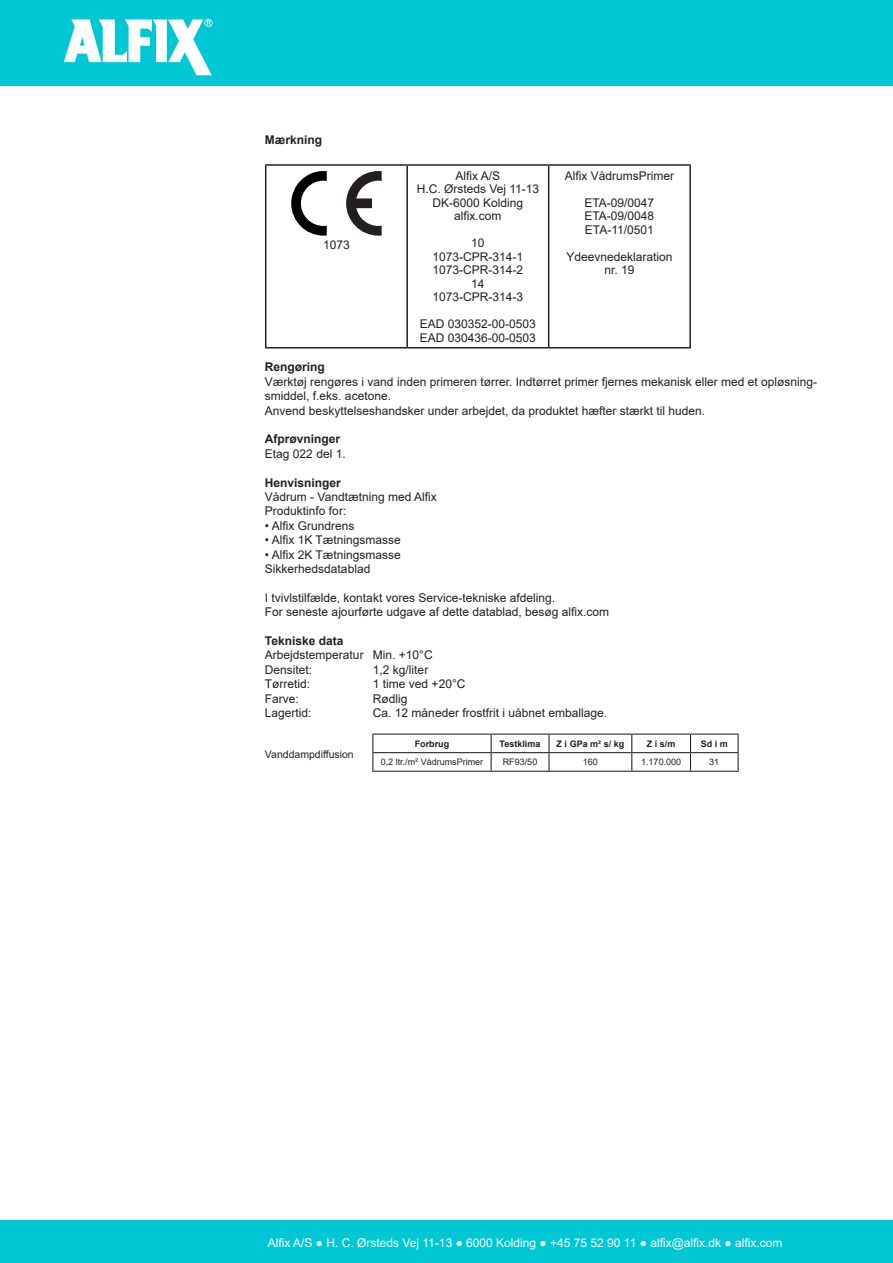
<style>
.page{position:relative;width:893px;height:1263px;background:#fff}
.page>*{position:absolute;margin:0;border:0;box-sizing:border-box;transform-origin:0 0}
.Brødtekst{font:12px/13.5px "Arial";color:#231f20;text-align:center}
.t1{font:12px "Arial";color:#fff}
.Brødtekst-2{font:700 12px "Arial";color:#231f20}
.Brødtekst-3{font:10.5px "Arial";color:#231f20}
.t2{font:9px "Arial";color:#231f20}
.t3{font:700 9px "Arial";color:#231f20}
</style>
<div class="page">
<div style="left:0;top:0;width:893px;height:85px;background:#00c7d3"></div>
<div style="left:0;top:1220px;width:893px;height:43px;background:#00c7d3"></div>
<svg style="left:64px;top:19px;width:149px;height:56px"></svg>
<hr style="left:265px;top:164px;width:142px;height:2px;background:#231f20">
<hr style="left:265px;top:166px;width:1px;height:181px;background:#231f20">
<hr style="left:407px;top:164px;width:142px;height:2px;background:#231f20">
<hr style="left:406px;top:166px;width:2px;height:181px;background:#231f20">
<hr style="left:549px;top:164px;width:142px;height:2px;background:#231f20">
<hr style="left:548px;top:166px;width:1px;height:181px;background:#231f20">
<hr style="left:689px;top:166px;width:2px;height:181px;background:#231f20">
<hr style="left:265px;top:347px;width:142px;height:1px;background:#231f20">
<hr style="left:407px;top:347px;width:142px;height:1px;background:#231f20">
<hr style="left:549px;top:347px;width:142px;height:1px;background:#231f20">
<svg style="left:291px;top:171px;width:36px;height:65px"></svg>
<svg style="left:346px;top:171px;width:36px;height:65px"></svg>
<hr style="left:372px;top:733px;width:119px;height:2px;background:#231f20">
<hr style="left:491px;top:733px;width:58px;height:2px;background:#231f20">
<hr style="left:549px;top:733px;width:83px;height:2px;background:#231f20">
<hr style="left:632px;top:733px;width:58px;height:2px;background:#231f20">
<hr style="left:690px;top:733px;width:49px;height:2px;background:#231f20">
<hr style="left:372px;top:752px;width:119px;height:1px;background:#231f20">
<svg style="left:372px;top:735px;width:1px;height:36px"></svg>
<hr style="left:491px;top:752px;width:58px;height:1px;background:#231f20">
<svg style="left:491px;top:735px;width:1px;height:36px"></svg>
<hr style="left:549px;top:752px;width:83px;height:1px;background:#231f20">
<svg style="left:548px;top:735px;width:1px;height:36px"></svg>
<hr style="left:632px;top:752px;width:58px;height:1px;background:#231f20">
<svg style="left:631px;top:735px;width:1px;height:36px"></svg>
<hr style="left:690px;top:752px;width:49px;height:1px;background:#231f20">
<svg style="left:690px;top:735px;width:1px;height:36px"></svg>
<svg style="left:738px;top:735px;width:1px;height:36px"></svg>
<hr style="left:372px;top:771px;width:119px;height:1px;background:#231f20">
<hr style="left:491px;top:771px;width:58px;height:1px;background:#231f20">
<hr style="left:549px;top:771px;width:83px;height:1px;background:#231f20">
<hr style="left:632px;top:771px;width:58px;height:1px;background:#231f20">
<hr style="left:690px;top:771px;width:49px;height:1px;background:#231f20">
<p class="Brødtekst-2" style="left:265px;top:131px;width:59px">Mærkning</p>
<p class="Brødtekst" style="left:323px;top:238px;width:28px">1073</p>
<p class="Brødtekst" style="left:456px;top:169px;width:46px">Alfix A/S</p>
<p class="Brødtekst" style="left:417px;top:182px;width:124px">H.C. Ørsteds Vej 11-13</p>
<p class="Brødtekst" style="left:433px;top:196px;width:92px">DK-6000 Kolding</p>
<p class="Brødtekst" style="left:454px;top:209px;width:49px">alfix.com</p>
<p class="Brødtekst" style="left:471px;top:236px;width:15px">10</p>
<p class="Brødtekst" style="left:433px;top:250px;width:92px">1073-CPR-314-1</p>
<p class="Brødtekst" style="left:433px;top:263px;width:92px">1073-CPR-314-2</p>
<p class="Brødtekst" style="left:471px;top:277px;width:15px">14</p>
<p class="Brødtekst" style="left:433px;top:290px;width:92px">1073-CPR-314-3</p>
<p class="Brødtekst" style="left:420px;top:317px;width:118px">EAD 030352-00-0503</p>
<p class="Brødtekst" style="left:420px;top:331px;width:118px">EAD 030436-00-0503</p>
<p class="Brødtekst" style="left:565px;top:169px;width:111px">Alfix VådrumsPrimer</p>
<p class="Brødtekst" style="left:584px;top:196px;width:71px">ETA-09/0047</p>
<p class="Brødtekst" style="left:584px;top:209px;width:71px">ETA-09/0048</p>
<p class="Brødtekst" style="left:585px;top:223px;width:70px">ETA-11/0501</p>
<p class="Brødtekst" style="left:566px;top:250px;width:108px">Ydeevnedeklaration nr. 19</p>
<p class="Brødtekst-2" style="left:265px;top:359px;width:61px">Rengøring</p>
<p class="Brødtekst" style="left:265px;top:374px;width:554px;line-height:14.4px;text-align:left">Værktøj rengøres i vand inden primeren tørrer. Indtørret primer fjernes mekanisk eller med et opløsning&shy;smiddel, f.eks. acetone.</p>
<p class="Brødtekst" style="left:265px;top:403px;width:442px">Anvend beskyttelseshandsker under arbejdet, da produktet hæfter stærkt til huden.</p>
<p class="Brødtekst-2" style="left:265px;top:431px;width:77px">Afprøvninger</p>
<p class="Brødtekst" style="left:265px;top:447px;width:82px">Etag 022 del 1.</p>
<p class="Brødtekst-2" style="left:265px;top:474px;width:78px">Henvisninger</p>
<p class="Brødtekst" style="left:265px;top:490px;width:173px">Vådrum - Vandtætning med Alfix</p>
<p class="Brødtekst" style="left:265px;top:504px;width:83px">Produktinfo for:</p>
<p class="Brødtekst" style="left:265px;top:519px;width:91px">• Alfix Grundrens</p>
<p class="Brødtekst" style="left:265px;top:533px;width:138px">• Alfix 1K Tætningsmasse</p>
<p class="Brødtekst" style="left:265px;top:547px;width:138px">• Alfix 2K Tætningsmasse</p>
<p class="Brødtekst" style="left:265px;top:562px;width:107px">Sikkerhedsdatablad</p>
<p class="Brødtekst" style="left:265px;top:591px;width:292px">I tvivlstilfælde, kontakt vores Service-tekniske afdeling.</p>
<p class="Brødtekst" style="left:265px;top:605px;width:346px">For seneste ajourførte udgave af dette datablad, besøg alfix.com</p>
<p class="Brødtekst-2" style="left:265px;top:632px;width:80px">Tekniske data</p>
<p class="Brødtekst" style="left:265px;top:648px;width:169px">Arbejdstemperatur Min. +10°C</p>
<p class="Brødtekst" style="left:265px;top:663px;width:49px">Densitet:</p>
<p class="Brødtekst" style="left:373px;top:663px;width:57px">1,2 kg/liter</p>
<p class="Brødtekst" style="left:265px;top:677px;width:47px">Tørretid:</p>
<p class="Brødtekst" style="left:373px;top:677px;width:94px">1 time ved +20°C</p>
<p class="Brødtekst" style="left:265px;top:691px;width:36px">Farve:</p>
<p class="Brødtekst" style="left:373px;top:691px;width:36px">Rødlig</p>
<p class="Brødtekst" style="left:265px;top:706px;width:48px">Lagertid:</p>
<p class="Brødtekst" style="left:373px;top:706px;width:236px">Ca. 12 måneder frostfrit i uåbnet emballage.</p>
<p class="Brødtekst-3" style="left:265px;top:747px;width:90px">Vanddampdiffusion</p>
<p class="t3" style="left:415px;top:737px;width:36px">Forbrug</p>
<p class="t3" style="left:500px;top:737px;width:42px">Testklima</p>
<p class="t3" style="left:557px;top:737px;width:69px">Z i GPa m² s/ kg</p>
<p class="t3" style="left:647px;top:737px;width:30px">Z i s/m</p>
<p class="t3" style="left:701px;top:737px;width:29px">Sd i m</p>
<p class="t2" style="left:381px;top:756px;width:104px">0,2 ltr./m² VådrumsPrimer</p>
<p class="t2" style="left:503px;top:756px;width:36px">RF93/50</p>
<p class="t2" style="left:583px;top:756px;width:17px">160</p>
<p class="t2" style="left:641px;top:756px;width:42px">1.170.000</p>
<p class="t2" style="left:709px;top:756px;width:12px">31</p>
<p class="t1" style="left:268px;top:1234px;width:516px">Alfix A/S ● H. C. Ørsteds Vej 11-13 ● 6000 Kolding ● +45 75 52 90 11 ● alfix@alfix.dk ● alfix.com</p>
</div>
